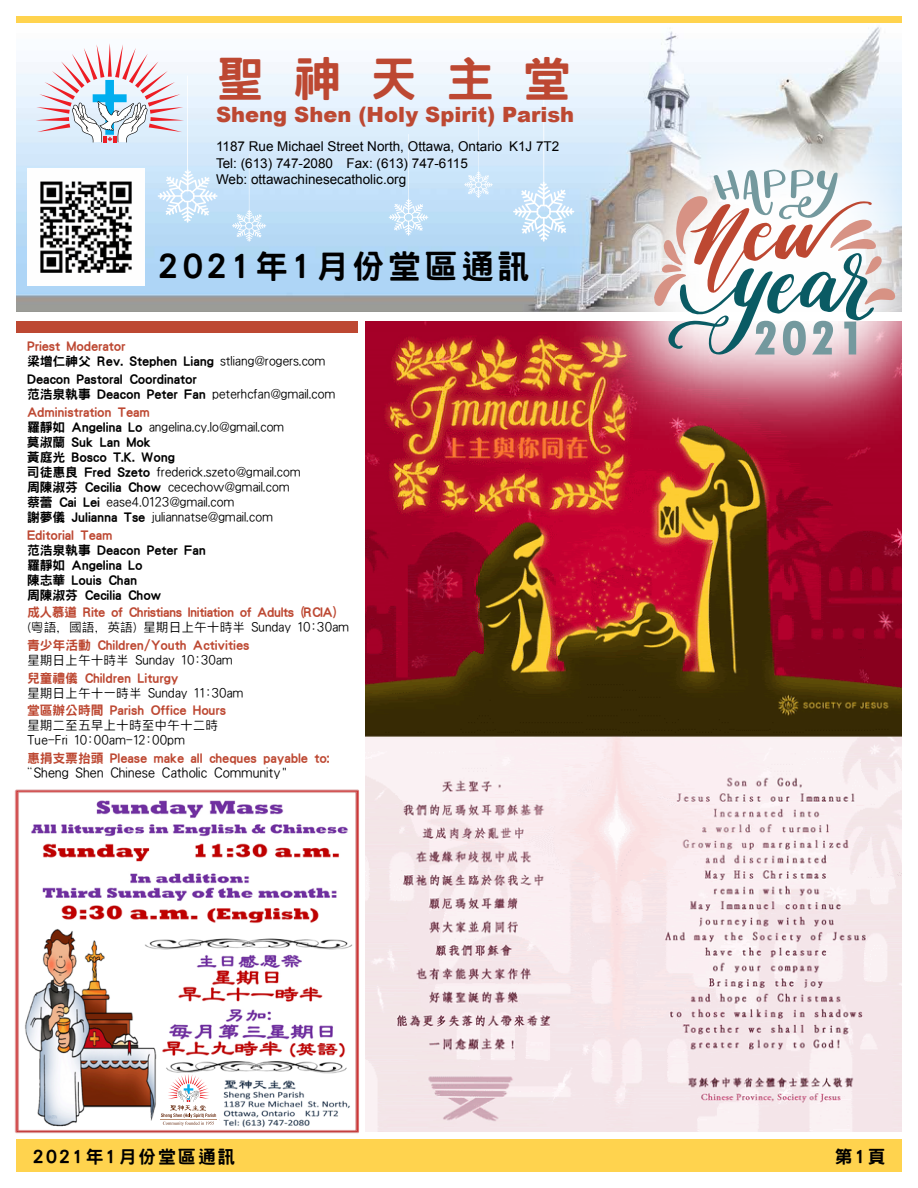
<style>
.page{position:relative;width:918px;height:1188px;background:#fff}
.page>*{position:absolute;margin:0;border:0;box-sizing:border-box;transform-origin:0 0}
.t1{font:800 48px "Han Wang Hei";letter-spacing:.6em;color:#bd4832}
.t2{font:800 33px "Han Wang Hei";letter-spacing:.1em;color:#000}
.t3{font:900 21px "Arial";color:#bd4832}
.t4{font:800 18px "Han Wang Hei";letter-spacing:.1em;color:#000}
.t5{font:13.5px/16.2px "Arial";color:#000}
.t6{font:300 13.5px "Han Wang Hei";color:#000}
.t7{font:300 12.75px/15px "Han Wang Hei";color:#000}
.t8{font:800 12.75px/15px "Han Wang Hei";color:#000}
.t9{font:800 12.75px "Han Wang Hei";color:#bd4832}
.t10{font:800 12.75px "Han Wang Hei";letter-spacing:-.025em;color:#bd4832}
.s1{color:#bd4832}
.s2{font-weight:300}
.s3{font-weight:800;color:#bd4832}
.s4{font-weight:800}
</style>
<div class="page">
<div style="left:16px;top:1139px;width:886px;height:33px;background:#ffd34e"></div>
<img style="left:16px;top:27px;width:886px;height:284px">
<div style="left:16px;top:321px;width:341px;height:12px;background:#bd4832"></div>
<img style="left:14px;top:789px;width:345px;height:345px">
<div style="left:159px;top:1073px;width:60px;height:54px;background:#fff"></div>
<hr style="left:160px;top:1119px;width:57px;height:1px;background:#ba8e72">
<svg style="left:161px;top:1074px;width:55px;height:52px"></svg>
<img style="left:27px;top:168px;width:117px;height:117px">
<div style="left:16px;top:16px;width:886px;height:7px;background:#ffd34e"></div>
<img style="left:365px;top:321px;width:537px;height:811px">
<svg style="left:513px;top:76px;width:42px;height:166px;background:#d8ebfa"></svg>
<svg style="left:389px;top:134px;width:39px;height:102px;background:#cde6f9"></svg>
<svg style="left:464px;top:125px;width:29px;height:73px;background:#d5eafb"></svg>
<svg style="left:232px;top:154px;width:34px;height:88px;background:#c9e3f8"></svg>
<svg style="left:36px;top:43px;width:182px;height:180px"></svg>
<img style="left:555px;top:68px;width:347px;height:390px">
<svg style="left:654px;top:169px;width:241px;height:186px"></svg>
<h1 class="t1" style="left:216px;top:53px;width:357px">聖神天主堂</h1>
<h3 class="t3" style="left:216px;top:100px;width:360px">Sheng Shen (Holy Spirit) Parish</h3>
<p class="t5" style="left:216px;top:139px;width:345px">1187 Rue Michael Street North, Ottawa, Ontario K1J 7T2<br>Tel: (613) 747-2080 Fax: (613) 747-6115<br>Web: ottawachinesecatholic.org</p>
<h2 class="t2" style="left:158px;top:249px;width:374px">2021年1月份堂區通訊</h2>
<p class="t8" style="left:27px;top:339px;width:300px"><span class="s1">Priest Moderator<br></span>梁增仁神父 Rev. Stephen Liang <span class="s2">stliang@rogers.com</span></p>
<p class="t8" style="left:27px;top:372px;width:310px">Deacon Pastoral Coordinator<br>范浩泉執事 Deacon Peter Fan <span class="s2">peterhcfan@gmail.com</span></p>
<p class="t7" style="left:27px;top:405px;width:275px"><span class="s3">Administration Team<br></span><span class="s4">羅靜如 Angelina Lo</span> angelina.cy.lo@gmail.com<br><span class="s4">莫淑蘭 Suk Lan Mok<br>黃庭光 Bosco T.K. Wong<br>司徒惠良 Fred Szeto</span> frederick.szeto@gmail.com<span class="s4">周陳淑芬 Cecilia Chow</span> cecechow@gmail.com<span class="s4">蔡蕾 Cai Lei</span> ease4.0123@gmail.com<br><span class="s4">謝夢儀 Julianna Tse</span> juliannatse@gmail.com</p>
<p class="t9" style="left:27px;top:528px;width:87px">Editorial Team</p>
<p class="t8" style="left:27px;top:542px;width:180px">范浩泉執事 Deacon Peter Fan羅靜如 Angelina Lo<br>陳志華 Louis Chan<br>周陳淑芬 Cecilia Chow</p>
<p class="t10" style="left:27px;top:606px;width:311px">成人慕道 Rite of Christians Initiation of Adults (RCIA)</p>
<p class="t7" style="left:27px;top:620px;width:323px">(粵語，國語，英語) 星期日上午十時半 Sunday 10:30am</p>
<p class="t9" style="left:27px;top:638px;width:224px">青少年活動 Children/Youth Activities</p>
<p class="t7" style="left:27px;top:653px;width:207px">星期日上午十時半 Sunday 10:30am</p>
<p class="t9" style="left:27px;top:671px;width:153px">兒童禮儀 Children Liturgy</p>
<p class="t7" style="left:27px;top:685px;width:218px">星期日上午十一時半 Sunday 11:30am</p>
<p class="t9" style="left:27px;top:704px;width:201px">堂區辦公時間 Parish Office Hours</p>
<p class="t7" style="left:27px;top:718px;width:193px">星期二至五早上十時至中午十二時<br>Tue-Fri 10:00am-12:00pm</p>
<p class="t9" style="left:27px;top:751px;width:304px">惠捐支票抬頭 Please make all cheques payable to:</p>
<p class="t6" style="left:27px;top:766px;width:266px">“Sheng Shen Chinese Catholic Community”</p>
<h3 class="t4" style="left:32px;top:1147px;width:205px">2021年1月份堂區通訊</h3>
<h3 class="t4" style="left:835px;top:1147px;width:53px">第1頁</h3>
</div>
